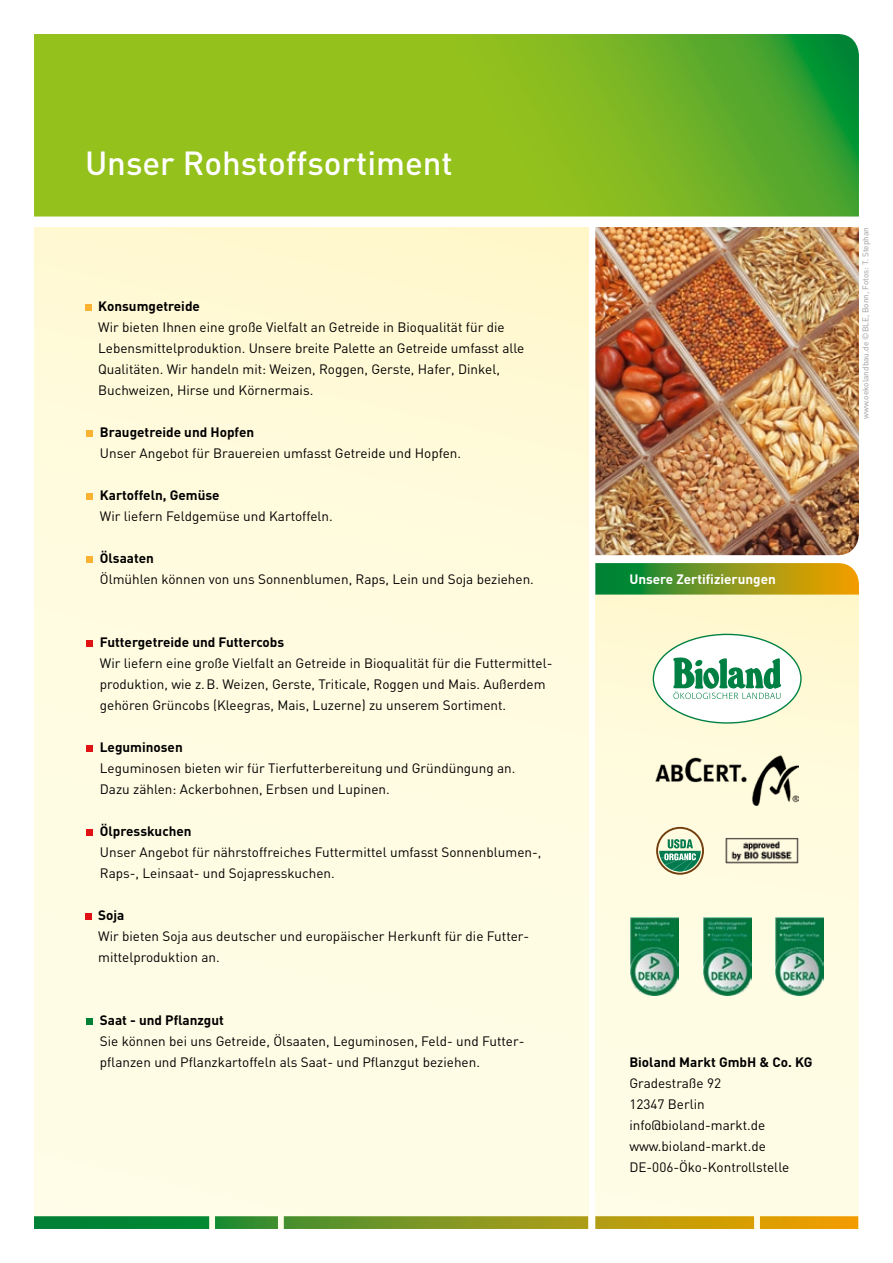
<style>
.page{position:relative;width:893px;height:1263px;background:#fff}
.page>*{position:absolute;margin:0;border:0;box-sizing:border-box;transform-origin:0 0}
.t1{font:500 33px "DIN";color:#fff}
.t2{font:13.5px/21px "DIN";color:#000}
.t3{font:700 13.5px "DIN";color:#000}
.t4{font:700 13.5px "DIN";color:#fff}
.t5{font:8.25px "DIN";color:#9c9c9c}
</style>
<div class="page">
<div style="left:595px;top:595px;width:264px;height:634px;background:linear-gradient(to bottom,#fdf8d3,#fefdea)"></div>
<svg style="left:34px;top:34px;width:825px;height:183px;background:#81b921"></svg>
<div style="left:34px;top:227px;width:554px;height:1002px;background:linear-gradient(to bottom,#fff9d4,#fffdea)"></div>
<svg style="left:85px;top:305px;width:6px;height:6px"></svg>
<svg style="left:87px;top:431px;width:6px;height:6px"></svg>
<svg style="left:87px;top:494px;width:6px;height:6px"></svg>
<svg style="left:87px;top:557px;width:6px;height:6px"></svg>
<svg style="left:87px;top:641px;width:6px;height:6px"></svg>
<svg style="left:87px;top:746px;width:6px;height:6px"></svg>
<svg style="left:87px;top:830px;width:6px;height:6px"></svg>
<svg style="left:85px;top:914px;width:6px;height:6px"></svg>
<svg style="left:87px;top:1019px;width:6px;height:6px"></svg>
<svg style="left:34px;top:1216px;width:824px;height:13px;background:#7d9928"></svg>
<img style="left:595px;top:227px;width:264px;height:328px">
<svg style="left:595px;top:563px;width:264px;height:32px;background:#7e9723"></svg>
<div style="left:653px;top:634px;width:148px;height:89px;background:#fff;border-radius:50%"></div>
<svg style="left:673px;top:657px;width:108px;height:42px"></svg>
<div style="left:656px;top:827px;width:48px;height:48px;border:2px solid #733d0d;border-radius:50%"></div>
<svg style="left:659px;top:839px;width:42px;height:32px"></svg>
<img style="left:631px;top:917px;width:48px;height:78px">
<img style="left:703px;top:917px;width:48px;height:78px">
<img style="left:775px;top:917px;width:48px;height:79px">
<img style="left:656px;top:755px;width:142px;height:50px">
<img style="left:725px;top:838px;width:74px;height:25px">
<h1 class="t1" style="left:85px;top:142px;width:369px">Unser Rohstoffsortiment</h1>
<p class="t3" style="left:98px;top:297px;width:103px">Konsumgetreide</p>
<p class="t2" style="left:98px;top:316px;width:428px">Wir bieten Ihnen eine große Vielfalt an Getreide in Bioqualität für die Lebensmittelproduktion. Unsere breite Palette an Getreide umfasst alle Qualitäten. Wir handeln mit: Weizen, Roggen, Gerste, Hafer, Dinkel, Buchweizen, Hirse und Körnermais.</p>
<p class="t3" style="left:100px;top:423px;width:156px">Braugetreide und Hopfen</p>
<p class="t2" style="left:100px;top:442px;width:363px">Unser Angebot für Brauereien umfasst Getreide und Hopfen.</p>
<p class="t3" style="left:100px;top:486px;width:121px">Kartoffeln, Gemüse</p>
<p class="t2" style="left:100px;top:505px;width:234px">Wir liefern Feldgemüse und Kartoffeln.</p>
<p class="t3" style="left:100px;top:549px;width:56px">Ölsaaten</p>
<p class="t2" style="left:100px;top:568px;width:436px">Ölmühlen können von uns Sonnenblumen, Raps, Lein und Soja beziehen.</p>
<p class="t3" style="left:100px;top:633px;width:186px">Futtergetreide und Futtercobs</p>
<p class="t2" style="left:100px;top:652px;width:454px">Wir liefern eine große Vielfalt an Getreide in Bioqualität für die Futtermittel&shy;produktion, wie z.B. Weizen, Gerste, Triticale, Roggen und Mais. Außerdem gehören Grüncobs (Kleegras, Mais, Luzerne) zu unserem Sortiment.</p>
<p class="t3" style="left:100px;top:738px;width:84px">Leguminosen</p>
<p class="t2" style="left:100px;top:757px;width:417px">Leguminosen bieten wir für Tierfutterbereitung und Gründüngung an.<br>Dazu zählen: Ackerbohnen, Erbsen und Lupinen.</p>
<p class="t3" style="left:100px;top:822px;width:93px">Ölpresskuchen</p>
<p class="t2" style="left:100px;top:841px;width:443px">Unser Angebot für nährstoffreiches Futtermittel umfasst Sonnenblumen-,<br>Raps-, Leinsaat- und Sojapresskuchen.</p>
<p class="t3" style="left:98px;top:906px;width:28px">Soja</p>
<p class="t2" style="left:98px;top:925px;width:431px">Wir bieten Soja aus deutscher und europäischer Herkunft für die Futter&shy;mittelproduktion an.</p>
<p class="t3" style="left:100px;top:1011px;width:125px">Saat - und Pflanzgut</p>
<p class="t2" style="left:100px;top:1030px;width:426px">Sie können bei uns Getreide, Ölsaaten, Leguminosen, Feld- und Futter&shy;pflanzen und Pflanzkartoffeln als Saat- und Pflanzgut beziehen.</p>
<p class="t4" style="left:629px;top:570px;width:148px">Unsere Zertifizierungen</p>
<p class="t5" style="left:860px;top:419px;width:194px;rotate:-90deg">www.oekolandbau.de ©BLE, Bonn, Fotos: T. Stephan</p>
<p class="t3" style="left:629px;top:1053px;width:185px">Bioland Markt GmbH &amp; Co. KG</p>
<p class="t2" style="left:629px;top:1072px;width:161px">Gradestraße 92<br>12347 Berlin info@bioland-markt.de www.bioland-markt.de<br>DE-006-Öko-Kontrollstelle</p>
</div>
